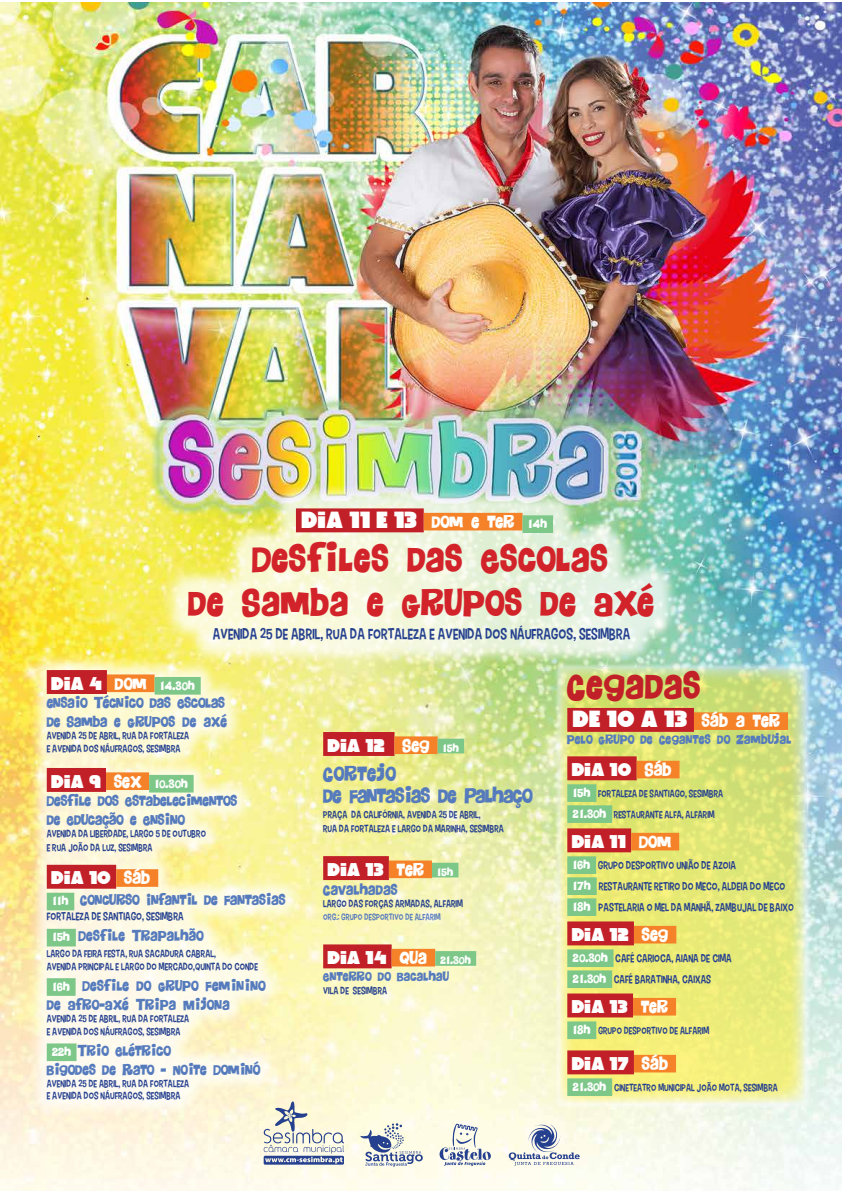
<style>
.page{position:relative;width:842px;height:1191px;background:#fff}
.page>*{position:absolute;margin:0;border:0;box-sizing:border-box;transform-origin:0 0}
.t1{font:31.5px/44.1px "Floraless";color:#d2232a;text-align:center}
.t2{font:31.5px "Floraless";color:#c22028}
.t3{font:23.9px "Perfect Princess";color:#fff}
.t4{font:18.9px "Perfect Princess";color:#fff}
.t5{font:17.6px/22.7px "Floraless";letter-spacing:-.07em;color:#567bbd}
.t6{font:15.1px "Carton Six";color:#25408f}
.t7{font:12.6px/18.9px "Floraless";letter-spacing:-.035em;color:#567bbd}
.t8{font:12.6px/18.9px "Floraless";letter-spacing:-.01em;color:#567bbd}
.t9{font:11px/21px "Carton Six";color:#25408f}
.t10{font:11px "Floraless";letter-spacing:-.01em;color:#567bbd}
.t11{font:10.1px/13.2px "Carton Six";color:#25408f}
.t12{font:10.1px "Floraless";color:#fff}
.t13{font:9.2px "Floraless";color:#fff}
.t14{font:9px "Carton Six";color:#567bbd}
.s1{font-family:"Floraless";font-size:15.1px}
.s2{font-family:"Floraless";font-size:10.1px}
.s3{font-family:"Floraless";color:#fff}
.s4{font-family:"Floraless";font-size:10.1px;color:#fff}
.s5{font-family:"Perfect Princess";font-size:18.9px}
.s6{font-size:15.1px}
.s7{font-size:10.1px;color:#fff}
.s8{font-family:"Floraless";font-size:9.2px}
</style>
<div class="page">
<img style="left:1px;top:3px;width:841px;height:1188px">
<svg style="left:264px;top:1101px;width:80px;height:63px;background:#cfd1cd"></svg>
<svg style="left:440px;top:1123px;width:51px;height:43px;background:#d1d5d5"></svg>
<svg style="left:509px;top:1123px;width:71px;height:42px;background:#cfd3d5"></svg>
<svg style="left:360px;top:1123px;width:63px;height:43px;background:#c6cbce"></svg>
<div style="left:162px;top:482px;width:517px;height:184px;background:#fff;opacity:.75"></div>
<div style="left:296px;top:508px;width:128px;height:24px;background:#c22028"></div>
<div style="left:424px;top:513px;width:98px;height:17px;background:#f58229"></div>
<div style="left:522px;top:515px;width:31px;height:18px;background:#7dc789"></div>
<div style="left:554px;top:662px;width:258px;height:447px;background:#fff;opacity:.5"></div>
<svg style="left:560px;top:668px;width:246px;height:435px;background:#e4e880"></svg>
<div style="left:567px;top:708px;width:127px;height:24px;background:#c22028"></div>
<div style="left:694px;top:712px;width:94px;height:18px;background:#f58229"></div>
<div style="left:567px;top:756px;width:70px;height:24px;background:#c22028"></div>
<div style="left:637px;top:760px;width:42px;height:18px;background:#f58229"></div>
<div style="left:567px;top:784px;width:29px;height:18px;background:#7dc789"></div>
<div style="left:567px;top:805px;width:45px;height:18px;background:#7dc789"></div>
<div style="left:567px;top:828px;width:64px;height:24px;background:#c22028"></div>
<div style="left:631px;top:833px;width:48px;height:17px;background:#f58229"></div>
<div style="left:567px;top:856px;width:29px;height:18px;background:#7dc789"></div>
<div style="left:567px;top:877px;width:30px;height:18px;background:#7dc789"></div>
<div style="left:567px;top:898px;width:29px;height:18px;background:#7dc789"></div>
<div style="left:567px;top:921px;width:67px;height:24px;background:#c22028"></div>
<div style="left:634px;top:926px;width:42px;height:17px;background:#f58229"></div>
<div style="left:567px;top:949px;width:47px;height:18px;background:#7dc789"></div>
<div style="left:567px;top:970px;width:45px;height:18px;background:#7dc789"></div>
<div style="left:567px;top:993px;width:66px;height:24px;background:#c22028"></div>
<div style="left:633px;top:998px;width:43px;height:17px;background:#f58229"></div>
<div style="left:567px;top:1021px;width:29px;height:18px;background:#7dc789"></div>
<div style="left:567px;top:1050px;width:67px;height:24px;background:#c22028"></div>
<div style="left:634px;top:1054px;width:42px;height:18px;background:#f58229"></div>
<div style="left:567px;top:1078px;width:45px;height:18px;background:#7dc789"></div>
<div style="left:28px;top:651px;width:276px;height:467px;background:#fff;opacity:.75"></div>
<div style="left:47px;top:670px;width:60px;height:24px;background:#c22028"></div>
<div style="left:107px;top:674px;width:48px;height:18px;background:#f58229"></div>
<div style="left:155px;top:677px;width:46px;height:17px;background:#7dc789"></div>
<div style="left:47px;top:768px;width:59px;height:24px;background:#c22028"></div>
<div style="left:106px;top:772px;width:43px;height:18px;background:#f58229"></div>
<div style="left:149px;top:775px;width:45px;height:17px;background:#7dc789"></div>
<div style="left:47px;top:864px;width:69px;height:24px;background:#c22028"></div>
<div style="left:116px;top:869px;width:42px;height:17px;background:#f58229"></div>
<div style="left:47px;top:892px;width:27px;height:18px;background:#7dc789"></div>
<div style="left:47px;top:928px;width:29px;height:18px;background:#7dc789"></div>
<div style="left:47px;top:978px;width:29px;height:17px;background:#7dc789"></div>
<div style="left:47px;top:1043px;width:30px;height:18px;background:#7dc789"></div>
<div style="left:323px;top:732px;width:71px;height:24px;background:#c22028"></div>
<div style="left:394px;top:736px;width:44px;height:18px;background:#f58229"></div>
<div style="left:438px;top:738px;width:26px;height:15px;background:#7dc789"></div>
<div style="left:323px;top:856px;width:66px;height:24px;background:#c22028"></div>
<div style="left:389px;top:860px;width:43px;height:18px;background:#f58229"></div>
<div style="left:432px;top:862px;width:26px;height:15px;background:#7dc789"></div>
<div style="left:323px;top:944px;width:69px;height:24px;background:#c22028"></div>
<div style="left:392px;top:948px;width:43px;height:18px;background:#f58229"></div>
<div style="left:435px;top:951px;width:41px;height:14px;background:#7dc789"></div>
<h2 class="t3" style="left:302px;top:509px;width:247px">DIA 11 E 13 <span class="s1">DOM E TER</span> <span class="s2">14H</span></h2>
<h1 class="t1" style="left:188px;top:537px;width:469px">DESFILES DAS ESCOLAS<br>DE SAMBA E GRUPOS DE AXÉ</h1>
<h3 class="t6" style="left:213px;top:625px;width:419px">AVENIDA 25 DE ABRIL, RUA DA FORTALEZA E AVENIDA DOS NÁUFRAGOS, SESIMBRA</h3>
<h1 class="t2" style="left:567px;top:662px;width:136px">CEGADAS</h1>
<h2 class="t3" style="left:573px;top:709px;width:209px">DE 10 A 13 <span class="s1">SÁB A TER</span></h2>
<p class="t10" style="left:567px;top:731px;width:226px">PELO GRUPO DE CEGANTES DO ZAMBUJAL</p>
<h3 class="t4" style="left:572px;top:761px;width:101px">DIA 10 <span class="s1">SÁB</span></h3>
<p class="t11" style="left:573px;top:782px;width:152px;line-height:21px"><span class="s3">15H</span> FORTALEZA DE SANTIAGO, SESIMBRA<br><span class="s3">21.30H</span> RESTAURANTE ALFA, ALFARIM</p>
<h3 class="t4" style="left:572px;top:833px;width:101px">DIA 11 <span class="s1">DOM</span></h3>
<p class="t9" style="left:573px;top:854px;width:222px"><span class="s4">16H</span> GRUPO DESPORTIVO UNIÃO DE AZOIA<br><span class="s4">17H</span> RESTAURANTE RETIRO DO MECO, ALDEIA DO MECO<br><span class="s4">18H</span> PASTELARIA O MEL DA MANHÃ, ZAMBUJAL DE BAIXO</p>
<h3 class="t4" style="left:572px;top:926px;width:98px">DIA 12 <span class="s1">SEG</span></h3>
<p class="t9" style="left:573px;top:947px;width:160px"><span class="s4">20.30H</span> CAFÉ CARIOCA, AIANA DE CIMA<br><span class="s4">21.30H</span> CAFÉ BARATINHA, CAIXAS</p>
<h3 class="t4" style="left:572px;top:998px;width:98px">DIA 13 <span class="s1">TER</span></h3>
<p class="t11" style="left:573px;top:1023px;width:138px"><span class="s3">18H</span> GRUPO DESPORTIVO DE ALFARIM</p>
<h3 class="t4" style="left:572px;top:1055px;width:98px">DIA 17 <span class="s1">SÁB</span></h3>
<p class="t11" style="left:573px;top:1080px;width:207px"><span class="s3">21.30H</span> CINETEATRO MUNICIPAL JOÃO MOTA, SESIMBRA</p>
<p class="t12" style="left:51px;top:678px;width:145px"><span class="s5">DIA 4</span> <span class="s6">DOM</span> 14.30H</p>
<p class="t7" style="left:47px;top:694px;width:182px">ENSAIO TÉCNICO DAS ESCOLAS<br>DE SAMBA E GRUPOS DE AXÉ</p>
<p class="t11" style="left:47px;top:729px;width:144px;line-height:12.1px">AVENIDA 25 DE ABRIL, RUA DA FORTALEZA<br>E AVENIDA DOS NÁUFRAGOS, SESIMBRA</p>
<p class="t12" style="left:51px;top:775px;width:138px"><span class="s5">DIA 9</span> <span class="s6">SEX</span> 10.30H</p>
<p class="t7" style="left:47px;top:791px;width:192px">DESFILE DOS ESTABELECIMENTOS<br>DE EDUCAÇÃO E ENSINO</p>
<p class="t11" style="left:47px;top:827px;width:161px">AVENIDA DA LIBERDADE, LARGO 5 DE OUTUBRO<br>E RUA JOÃO DA LUZ, SESIMBRA</p>
<h3 class="t4" style="left:51px;top:869px;width:101px">DIA 10 <span class="s1">SÁB</span></h3>
<p class="t7" style="left:52px;top:890px;width:235px"><span class="s7">11H</span> CONCURSO INFANTIL DE FANTASIAS</p>
<p class="t9" style="left:47px;top:906px;width:139px">FORTALEZA DE SANTIAGO, SESIMBRA</p>
<p class="t8" style="left:52px;top:926px;width:153px"><span class="s7">15H</span> DESFILE TRAPALHÃO</p>
<p class="t11" style="left:47px;top:946px;width:213px">LARGO DA FEIRA FESTA, RUA SACADURA CABRAL,<br>AVENIDA PRINCIPAL E LARGO DO MERCADO,QUINTA DO CONDE</p>
<p class="t8" style="left:47px;top:976px;width:221px;text-indent:6px"><span class="s7">16H</span> DESFILE DO GRUPO FEMININO<br>DE AFRO-AXÉ TRIPA MIJONA</p>
<p class="t11" style="left:47px;top:1011px;width:144px">AVENIDA 25 DE ABRIL, RUA DA FORTALEZA<br>E AVENIDA DOS NÁUFRAGOS, SESIMBRA</p>
<p class="t7" style="left:47px;top:1041px;width:216px;text-indent:5px"><span class="s7">22H</span> TRIO ELÉTRICO<br>BIGODES DE RATO - NOITE DOMINÓ</p>
<p class="t11" style="left:47px;top:1077px;width:144px;line-height:12.1px">AVENIDA 25 DE ABRIL, RUA DA FORTALEZA<br>E AVENIDA DOS NÁUFRAGOS, SESIMBRA</p>
<h3 class="t4" style="left:328px;top:737px;width:133px">DIA 12 <span class="s1">SEG</span> <span class="s8">15H</span></h3>
<h3 class="t5" style="left:323px;top:762px;width:211px">CORTEJO<br>DE FANTASIAS DE PALHAÇO</h3>
<p class="t11" style="left:323px;top:808px;width:182px">PRAÇA DA CALIFÓRNIA, AVENIDA 25 DE ABRIL,<br>RUA DA FORTALEZA E LARGO DA MARINHA, SESIMBRA</p>
<h3 class="t4" style="left:328px;top:861px;width:127px">DIA 13 <span class="s1">TER</span> <span class="s8">15H</span></h3>
<p class="t8" style="left:323px;top:880px;width:77px">CAVALHADAS</p>
<p class="t11" style="left:323px;top:896px;width:141px">LARGO DAS FORÇAS ARMADAS, ALFARIM</p>
<p class="t14" style="left:323px;top:911px;width:119px">ORG.: GRUPO DESPORTIVO DE ALFARIM</p>
<p class="t13" style="left:328px;top:953px;width:145px"><span class="s5">DIA 14</span> <span class="s6">QUA</span> 21.30H</p>
<p class="t10" style="left:323px;top:967px;width:128px">ENTERRO DO BACALHAU</p>
<p class="t11" style="left:323px;top:983px;width:66px">VILA DE SESIMBRA</p>
</div>
